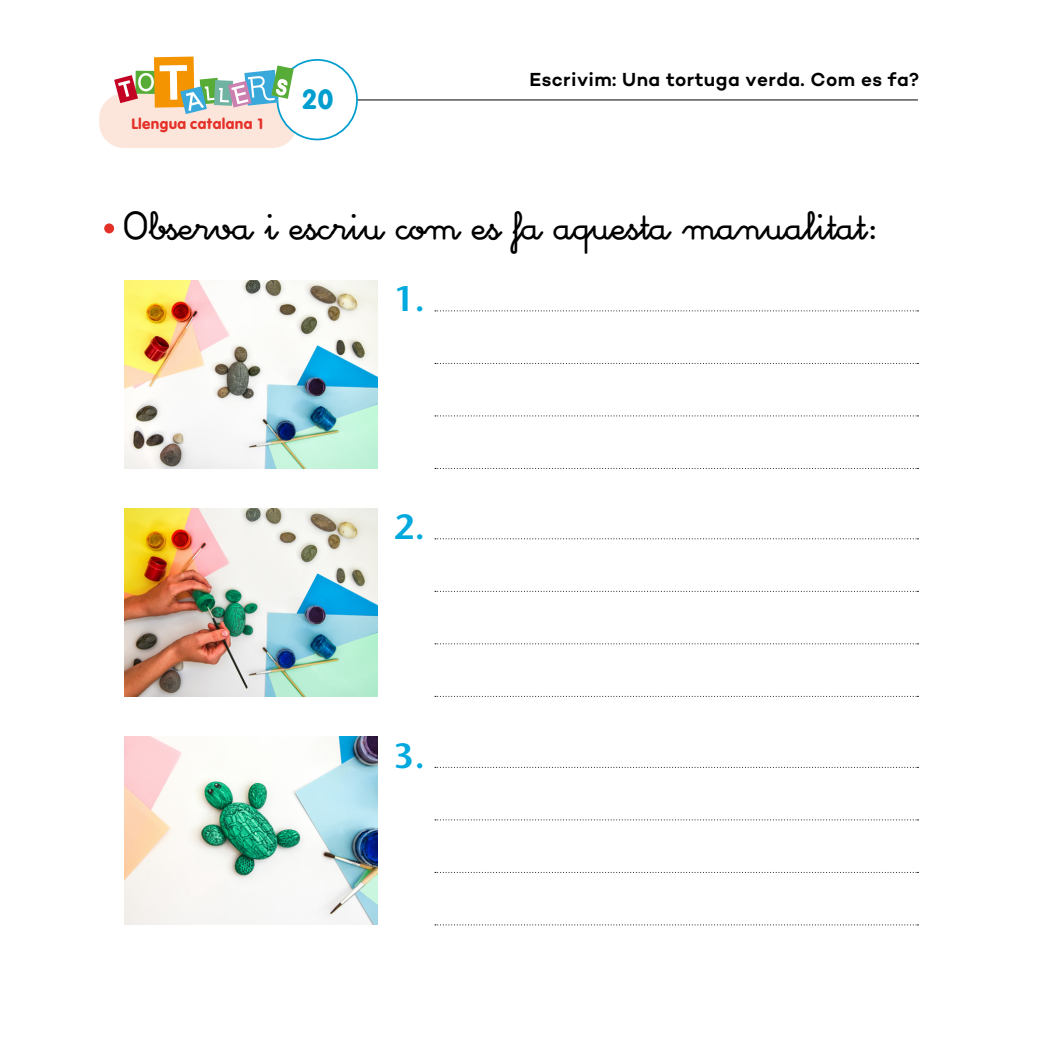
<style>
.page{position:relative;width:1042px;height:1037px;background:#fff}
.page>*{position:absolute;margin:0;border:0;box-sizing:border-box;transform-origin:0 0}
.ITI1-DIVERSITAT-Ordr{font:49px "Grasona";color:#000}
.ITI1-text_no_espaiat{font:600 35px "Stone Sans LT";color:#00a9de}
.t1{font:29.22px "Vag";color:#009ecf}
.AD_títol{font:600 19.25px "Campton";letter-spacing:.02em;color:#000}
.t2{font:15.75px "Vag";letter-spacing:.02em;color:#e43129}
</style>
<div class="page">
<div style="left:104px;top:223px;width:10px;height:10px;background:#e43127;border-radius:50%"></div>
<hr style="left:309px;top:99px;width:609px;height:1px;background:#000">
<div style="left:99px;top:93px;width:198px;height:55px;background:#fce6db;border-radius:25px"></div>
<div style="left:277px;top:60px;width:80px;height:79px;background:#fff;border-radius:50%"></div>
<div style="left:276px;top:59px;width:82px;height:81px;border:2px solid #009ecf;border-radius:50%"></div>
<svg style="left:114px;top:57px;width:180px;height:57px"></svg>
<img style="left:124px;top:280px;width:253px;height:189px">
<img style="left:124px;top:508px;width:253px;height:189px">
<img style="left:124px;top:736px;width:253px;height:189px">
<svg style="left:435px;top:310px;width:483px;height:1px"></svg>
<svg style="left:435px;top:363px;width:483px;height:1px"></svg>
<svg style="left:435px;top:415px;width:483px;height:1px"></svg>
<svg style="left:435px;top:468px;width:483px;height:1px"></svg>
<svg style="left:435px;top:538px;width:483px;height:1px"></svg>
<svg style="left:435px;top:591px;width:483px;height:1px"></svg>
<svg style="left:435px;top:643px;width:483px;height:1px"></svg>
<svg style="left:435px;top:696px;width:483px;height:1px"></svg>
<svg style="left:435px;top:767px;width:483px;height:1px"></svg>
<svg style="left:435px;top:819px;width:483px;height:1px"></svg>
<svg style="left:435px;top:872px;width:483px;height:1px"></svg>
<svg style="left:435px;top:924px;width:483px;height:1px"></svg>
<p class="t2" style="left:131px;top:114px;width:135px">Llengua catalana 1</p>
<p class="t1" style="left:302px;top:80px;width:33px">20</p>
<p class="AD_títol" style="left:529px;top:67px;width:391px">Escrivim: Una tortuga verda. Com es fa?</p>
<p class="ITI1-DIVERSITAT-Ordr" style="left:125px;top:203px;width:753px">Observa i escriu com es fa aquesta manualitat:</p>
<p class="ITI1-text_no_espaiat" style="left:394px;top:278px;width:33px">1.</p>
<p class="ITI1-text_no_espaiat" style="left:394px;top:506px;width:33px">2.</p>
<p class="ITI1-text_no_espaiat" style="left:394px;top:734px;width:33px">3.</p>
</div>
